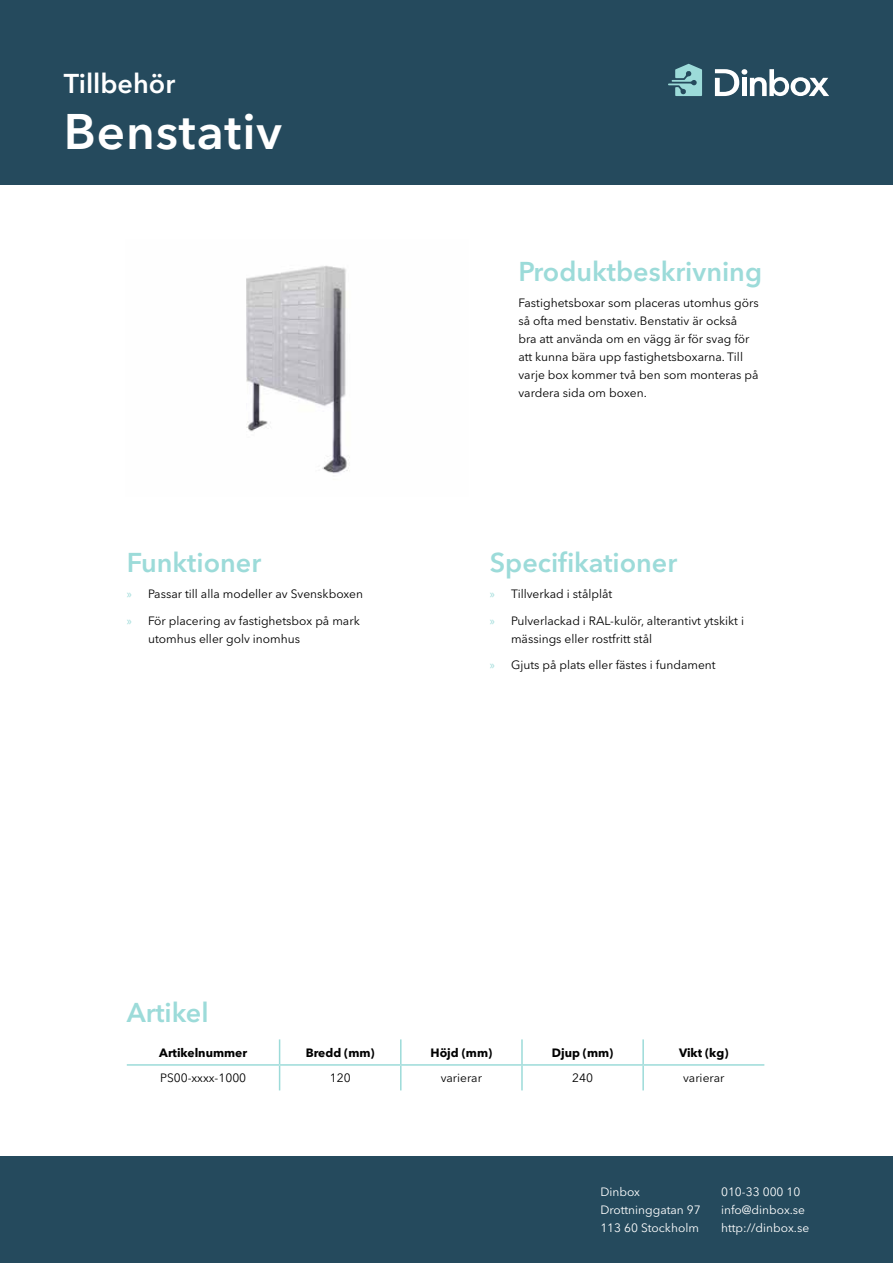
<style>
.page{position:relative;width:893px;height:1263px;background:#fff}
.page>*{position:absolute;margin:0;border:0;box-sizing:border-box;transform-origin:0 0}
.t1{font:600 49.5px "Avenir Next LT Pro";letter-spacing:.02em;color:#fff}
.t2{font:600 27px "Avenir Next LT Pro";color:#9cdbd9}
.t3{font:600 27px "Avenir Next LT Pro";color:#fff}
.t4{font:12px/18px "Avenir Next LT Pro";color:#000}
.t5{font:12px/18px "Avenir Next LT Pro";color:#fff}
.t6{font:700 12px "Avenir Next LT Pro";color:#000}
.s1{font-family:"Myriad Pro";color:#9cdbd9}
</style>
<div class="page">
<div style="left:0;top:0;width:893px;height:185px;background:#254a5d"></div>
<div style="left:0;top:1157px;width:893px;height:106px;background:#254a5d"></div>
<img style="left:246px;top:265px;width:104px;height:209px">
<hr style="left:400px;top:1039px;width:2px;height:25px;background:#9cdbd9">
<hr style="left:521px;top:1039px;width:2px;height:25px;background:#9cdbd9">
<hr style="left:642px;top:1039px;width:2px;height:25px;background:#9cdbd9">
<hr style="left:127px;top:1064px;width:153px;height:2px;background:#9cdbd9">
<hr style="left:280px;top:1064px;width:121px;height:2px;background:#9cdbd9">
<svg style="left:279px;top:1039px;width:1px;height:51px"></svg>
<hr style="left:401px;top:1064px;width:121px;height:2px;background:#9cdbd9">
<hr style="left:400px;top:1066px;width:2px;height:24px;background:#9cdbd9">
<hr style="left:522px;top:1064px;width:121px;height:2px;background:#9cdbd9">
<hr style="left:521px;top:1066px;width:2px;height:24px;background:#9cdbd9">
<hr style="left:643px;top:1064px;width:121px;height:2px;background:#9cdbd9">
<hr style="left:642px;top:1066px;width:2px;height:24px;background:#9cdbd9">
<svg style="left:715px;top:69px;width:114px;height:27px"></svg>
<svg style="left:668px;top:64px;width:34px;height:32px"></svg>
<h2 class="t3" style="left:64px;top:67px;width:113px">Tillbehör</h2>
<h1 class="t1" style="left:64px;top:101px;width:220px">Benstativ</h1>
<h2 class="t2" style="left:127px;top:546px;width:136px">Funktioner</h2>
<p class="t4" style="left:127px;top:585px;width:238px"><span class="s1">»</span> Passar till alla modeller av Svenskboxen</p>
<p class="t4" style="left:148px;top:611px;width:213px;text-indent:-21px"><span class="s1">»</span> För placering av fastighetsbox på mark utomhus eller golv inomhus</p>
<h2 class="t2" style="left:518px;top:255px;width:245px">Produktbeskrivning</h2>
<p class="t4" style="left:518px;top:294px;width:242px">Fastighetsboxar som placeras utomhus görs så ofta med benstativ. Benstativ är också<br>bra att använda om en vägg är för svag för att kunna bära upp fastighetsboxarna. Till varje box kommer två ben som monteras på vardera sida om boxen.</p>
<h2 class="t2" style="left:490px;top:546px;width:189px">Specifikationer</h2>
<p class="t4" style="left:490px;top:585px;width:124px"><span class="s1">»</span> Tillverkad i stålplåt</p>
<p class="t4" style="left:511px;top:611px;width:235px;text-indent:-21px"><span class="s1">»</span> Pulverlackad i RAL-kulör, alterantivt ytskikt i mässings eller rostfritt stål</p>
<p class="t4" style="left:490px;top:656px;width:227px"><span class="s1">»</span> Gjuts på plats eller fästes i fundament</p>
<h2 class="t2" style="left:127px;top:996px;width:83px">Artikel</h2>
<p class="t6" style="left:159px;top:1045px;width:89px">Artikelnummer</p>
<p class="t6" style="left:306px;top:1045px;width:70px">Bredd (mm)</p>
<p class="t6" style="left:431px;top:1045px;width:63px">Höjd (mm)</p>
<p class="t6" style="left:552px;top:1045px;width:63px">Djup (mm)</p>
<p class="t6" style="left:679px;top:1045px;width:51px">Vikt (kg)</p>
<p class="t4" style="left:160px;top:1069px;width:88px">PS00-xxxx-1000</p>
<p class="t4" style="left:330px;top:1069px;width:22px">120</p>
<p class="t4" style="left:441px;top:1069px;width:43px">varierar</p>
<p class="t4" style="left:572px;top:1069px;width:22px">240</p>
<p class="t4" style="left:683px;top:1069px;width:43px">varierar</p>
<p class="t5" style="left:600px;top:1183px;width:102px">Dinbox<br>Drottninggatan 97<br>113 60 Stockholm</p>
<p class="t5" style="left:721px;top:1183px;width:90px">010-33 000 10 info@dinbox.se http://dinbox.se</p>
</div>
